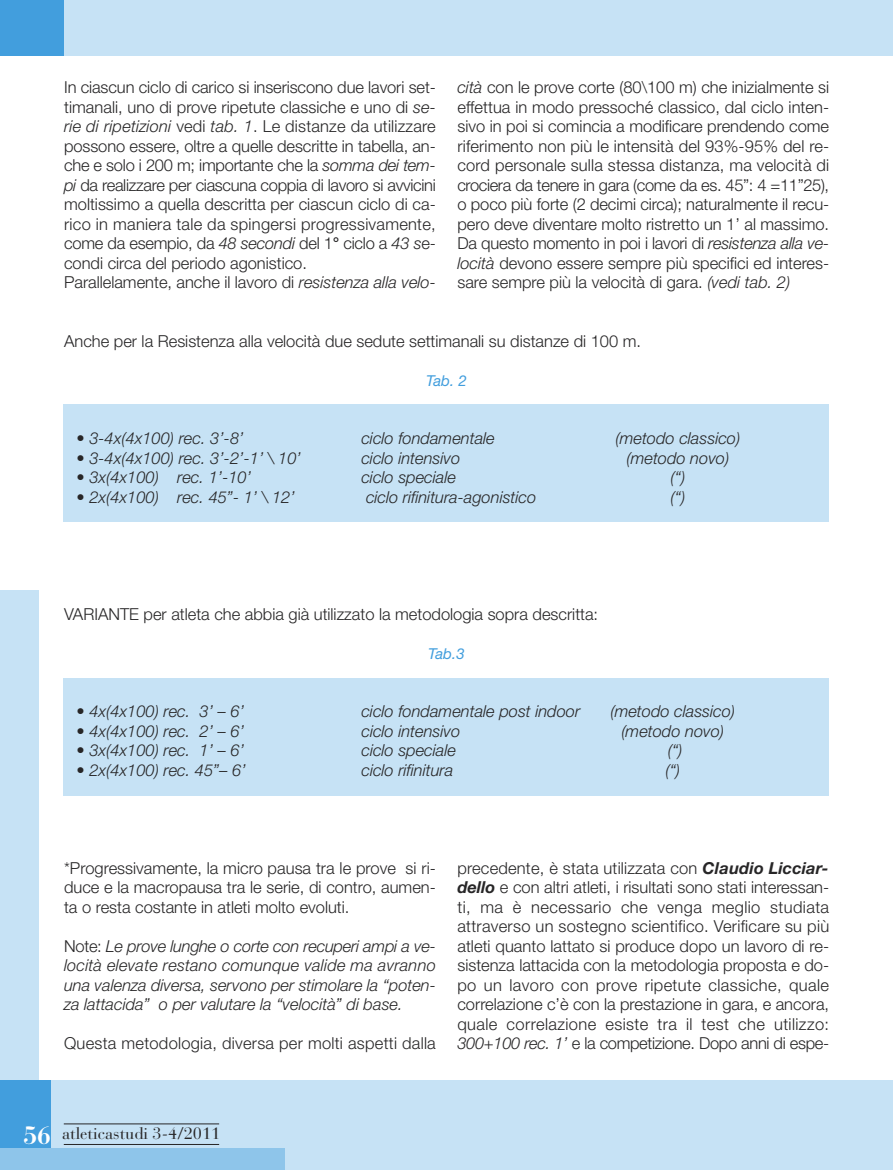
<style>
.page{position:relative;width:893px;height:1170px;background:#fff}
.page>*{position:absolute;margin:0;border:0;box-sizing:border-box;transform-origin:0 0}
.t1{font:300 16.5px/19.5px "Helvetica Neue";color:#272627;text-align:justify}
.t2{font:italic 300 16.5px/19.5px "Helvetica Neue";color:#272627;text-align:justify}
.t3{font:16.5px "Bauer Bodoni";color:#272627}
.t4{font:italic 15px "Helvetica Neue";letter-spacing:-.045em;color:#429edd}
.s1{font-style:italic}
.s2{font-weight:700}
.s3{font-style:normal}
.s4{font-weight:700;font-style:italic}
.s5{font-weight:700;font-size:24.75px;color:#fff}
</style>
<div class="page">
<div style="left:0;top:591px;width:38px;height:493px;background:#c6e2f5"></div>
<div style="left:0;top:0;width:893px;height:55px;background:#c6e2f5"></div>
<div style="left:0;top:1080px;width:893px;height:89px;background:#c6e2f5"></div>
<div style="left:0;top:0;width:64px;height:55px;background:#429edd"></div>
<div style="left:0;top:1080px;width:51px;height:68px;background:#429edd"></div>
<div style="left:0;top:1148px;width:285px;height:21px;background:#8ec5ea"></div>
<hr style="left:64px;top:1143px;width:155px;height:1px;background:#272627">
<hr style="left:64px;top:1123px;width:155px;height:1px;background:#272627">
<div style="left:64px;top:405px;width:765px;height:117px;background:#c6e2f5"></div>
<div style="left:64px;top:678px;width:765px;height:117px;background:#c6e2f5"></div>
<p class="t1" style="left:64px;top:79px;width:373px;text-align:left">In ciascun ciclo di carico si inseriscono due lavori set&shy;timanali, uno di prove ripetute classiche e uno di <span class="s1">se&shy;rie di ripetizioni</span> vedi <span class="s1">tab. 1</span>. Le distanze da utilizzare possono essere, oltre a quelle descritte in tabella, an&shy;che e solo i 200 m; importante che la <span class="s1">somma dei tem&shy;pi</span> da realizzare per ciascuna coppia di lavoro si avvicini moltissimo a quella descritta per ciascun ciclo di ca&shy;rico in maniera tale da spingersi progressivamente, come da esempio, da <span class="s1">48 secondi</span> del 1<span class="s2">°</span> ciclo a <span class="s1">43 s</span>e&shy;condi circa del periodo agonistico.<br>Parallelamente, anche il lavoro di <span class="s1">resistenza alla velo-</span></p>
<p class="t1" style="left:457px;top:79px;width:373px"><span class="s1">cità</span> con le prove corte (80\100 m) che inizialmente si effettua in modo pressoché classico, dal ciclo inten&shy;sivo in poi si comincia a modificare prendendo come riferimento non più le intensità del 93%-95% del re&shy;cord personale sulla stessa distanza, ma velocità di crociera da tenere in gara (come da es. 45”: 4 =11”25), o poco più forte (2 decimi circa); naturalmente il recu&shy;pero deve diventare molto ristretto un 1’ al massimo.<br>Da questo momento in poi i lavori di <span class="s1">resistenza alla ve&shy;locità</span> devono essere sempre più specifici ed interes&shy;sare sempre più la velocità di gara. <span class="s1">(vedi tab. 2)</span></p>
<p class="t1" style="left:64px;top:332px;width:579px">Anche per la Resistenza alla velocità due sedute settimanali su distanze di 100 m.</p>
<p class="t4" style="left:426px;top:375px;width:42px">Tab. 2</p>
<p class="t2" style="left:77px;top:430px;width:169px">• 3-4x(4x100) rec. 3’-8’</p>
<p class="t2" style="left:361px;top:430px;width:135px">ciclo fondamentale</p>
<p class="t2" style="left:616px;top:430px;width:126px">(metodo classico)</p>
<p class="t2" style="left:77px;top:449px;width:226px">• 3-4x(4x100) rec. 3’-2’-1’ \ 10’</p>
<p class="t2" style="left:361px;top:449px;width:100px">ciclo intensivo</p>
<p class="t2" style="left:626px;top:449px;width:104px">(metodo novo)</p>
<p class="t2" style="left:77px;top:469px;width:176px">• 3x(4x100) rec. 1’-10’</p>
<p class="t2" style="left:361px;top:469px;width:96px">ciclo speciale</p>
<p class="t2" style="left:671px;top:469px;width:16px">(“)</p>
<p class="t2" style="left:77px;top:488px;width:220px">• 2x(4x100) rec. 45”- 1’ \ 12’</p>
<p class="t2" style="left:366px;top:488px;width:172px">ciclo rifinitura-agonistico</p>
<p class="t2" style="left:671px;top:488px;width:16px">(“)</p>
<p class="t1" style="left:64px;top:605px;width:536px">VARIANTE per atleta che abbia già utilizzato la metodologia sopra descritta:</p>
<p class="t4" style="left:428px;top:648px;width:38px">Tab.3</p>
<p class="t2" style="left:77px;top:703px;width:169px">• 4x(4x100) rec. 3’ – 6’</p>
<p class="t2" style="left:361px;top:703px;width:220px">ciclo fondamentale post indoor</p>
<p class="t2" style="left:610px;top:703px;width:126px">(metodo classico)</p>
<p class="t2" style="left:77px;top:722px;width:169px">• 4x(4x100) rec. 2’ – 6’</p>
<p class="t2" style="left:361px;top:722px;width:100px">ciclo intensivo</p>
<p class="t2" style="left:621px;top:722px;width:104px">(metodo novo)</p>
<p class="t2" style="left:77px;top:742px;width:169px">• 3x(4x100) rec. 1’ – 6’</p>
<p class="t2" style="left:361px;top:742px;width:96px">ciclo speciale</p>
<p class="t2" style="left:668px;top:742px;width:16px">(“)</p>
<p class="t2" style="left:77px;top:761px;width:171px">• 2x(4x100) rec. 45”– 6’</p>
<p class="t2" style="left:361px;top:761px;width:93px">ciclo rifinitura</p>
<p class="t2" style="left:665px;top:761px;width:16px">(“)</p>
<p class="t1" style="left:64px;top:859px;width:373px">*Progressivamente, la micro pausa tra le prove si ri&shy;duce e la macropausa tra le serie, di contro, aumen&shy;ta o resta costante in atleti molto evoluti.</p>
<p class="t2" style="left:64px;top:937px;width:373px"><span class="s3">Note:</span> Le prove lunghe o corte con recuperi ampi a ve&shy;locità elevate restano comunque valide ma avranno una valenza diversa, servono per stimolare la “poten&shy;za lattacida” o per valutare la “velocità” di base.</p>
<p class="t1" style="left:64px;top:1034px;width:373px">Questa metodologia, diversa per molti aspetti dalla</p>
<p class="t1" style="left:457px;top:859px;width:373px">precedente, è stata utilizzata con <span class="s4">Claudio Licciar&shy;dello</span> e con altri atleti, i risultati sono stati interessan&shy;ti, ma è necessario che venga meglio studiata attraverso un sostegno scientifico. Verificare su più atleti quanto lattato si produce dopo un lavoro di re&shy;sistenza lattacida con la metodologia proposta e do&shy;po un lavoro con prove ripetute classiche, quale correlazione c’è con la prestazione in gara, e ancora, quale correlazione esiste tra il test che utilizzo:<br><span class="s1">300+100 rec. 1’</span> e la competizione. Dopo anni di espe-</p>
<p class="t3" style="left:24px;top:1127px;width:198px"><span class="s5">56</span> atleticastudi 3-4/2011</p>
</div>
